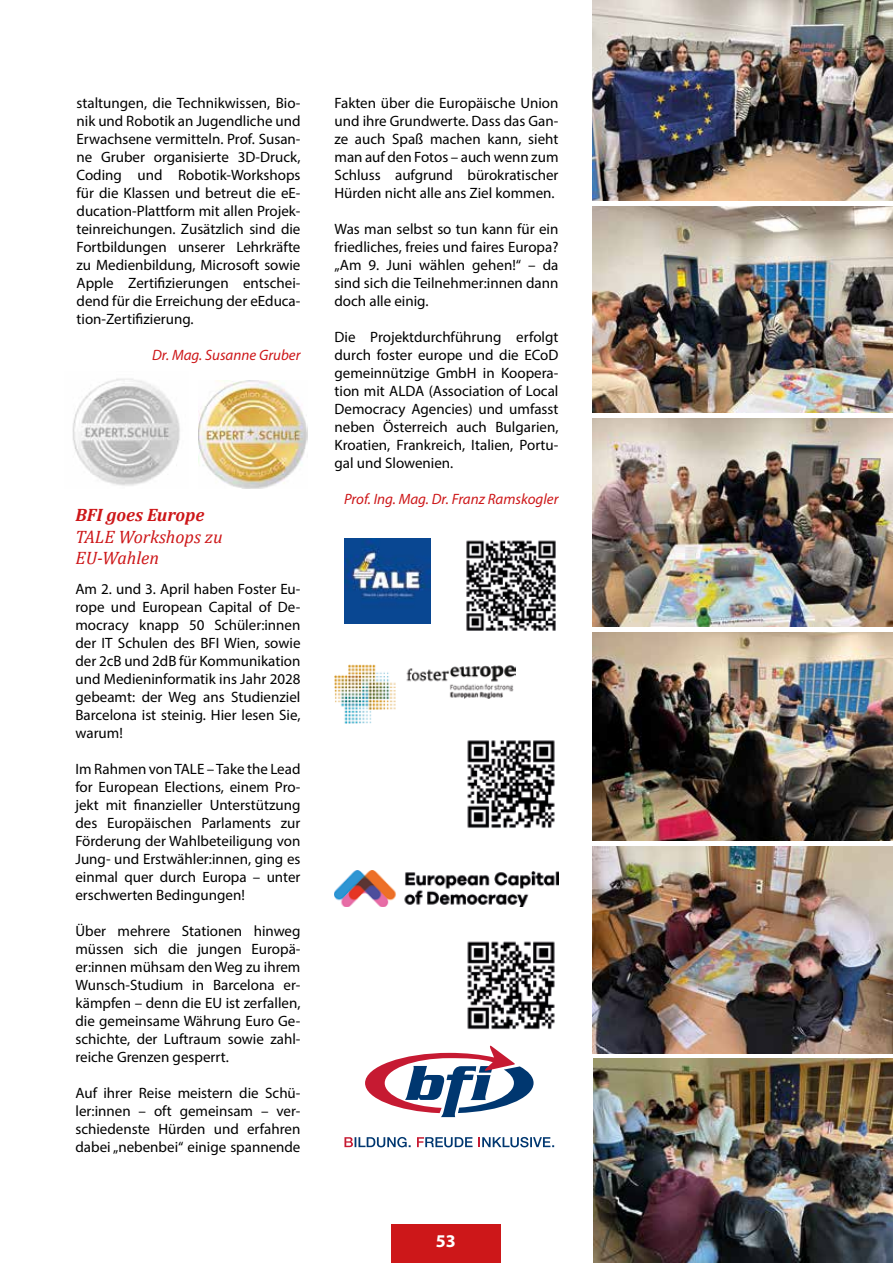
<style>
.page{position:relative;width:893px;height:1263px;background:#fff}
.page>*{position:absolute;margin:0;border:0;box-sizing:border-box;transform-origin:0 0}
.t1{font:italic 18px/21.6px "Cambria";color:#cd1719}
.t2{font:italic 700 18px "Cambria";color:#cd1719}
.t3{font:700 18px "Myriad Pro";color:#fff}
.t4{font:15px/18px "Myriad Pro";color:#000;text-align:justify}
.t5{font:italic 15px "Myriad Pro";color:#cd1719}
</style>
<div class="page">
<div style="left:391px;top:1225px;width:110px;height:38px;background:#cd1719"></div>
<img style="left:72px;top:378px;width:108px;height:108px">
<img style="left:199px;top:380px;width:108px;height:109px">
<img style="left:592px;top:0;width:301px;height:1054px">
<svg style="left:593px;top:1058px;width:300px;height:1px"></svg>
<img style="left:594px;top:1059px;width:299px;height:204px">
<img style="left:345px;top:538px;width:85px;height:85px">
<svg style="left:365px;top:1046px;width:169px;height:71px"></svg>
<svg style="left:417px;top:1137px;width:137px;height:10px"></svg>
<svg style="left:344px;top:1137px;width:67px;height:10px"></svg>
<img style="left:466px;top:540px;width:90px;height:91px">
<img style="left:334px;top:664px;width:181px;height:60px">
<img style="left:467px;top:740px;width:88px;height:88px">
<img style="left:334px;top:871px;width:224px;height:35px">
<img style="left:467px;top:941px;width:88px;height:89px">
<div style="left:592px;top:201px;width:301px;height:5px;background:#fff"></div>
<hr style="left:589px;top:413px;width:304px;height:4px;background:#fff">
<hr style="left:590px;top:627px;width:303px;height:4px;background:#fff">
<hr style="left:590px;top:842px;width:303px;height:4px;background:#fff">
<p class="t4" style="left:77px;top:94px;width:225px">staltungen, die Technikwissen, Bio&shy;nik und Robotik an Jugendliche und Erwachsene vermitteln. Prof. Susan&shy;ne Gruber organisierte 3D-Druck, Coding und Robotik-Workshops für die Klassen und betreut die eE&shy;ducation-Plattform mit allen Projek&shy;teinreichungen. Zusätzlich sind die Fortbildungen unserer Lehrkräfte zu Medienbildung, Microsoft sowie Apple Zertifizierungen entschei&shy;dend für die Erreichung der eEduca&shy;tion-Zertifizierung.</p>
<p class="t5" style="left:152px;top:346px;width:150px">Dr. Mag. Susanne Gruber</p>
<p class="t2" style="left:75px;top:502px;width:131px">BFI goes Europe</p>
<p class="t1" style="left:75px;top:525px;width:149px">TALE Workshops zu<br>EU-Wahlen</p>
<p class="t4" style="left:75px;top:580px;width:227px">Am 2. und 3. April haben Foster Eu&shy;rope und European Capital of De&shy;mocracy knapp 50 Schüler:innen der IT Schulen des BFI Wien, sowie der 2cB und 2dB für Kommunikation und Medieninformatik ins Jahr 2028 gebeamt: der Weg ans Studienziel Barcelona ist steinig. Hier lesen Sie, warum!</p>
<p class="t4" style="left:75px;top:760px;width:227px">Im Rahmen von TALE – Take the Lead for European Elections, einem Pro&shy;jekt mit finanzieller Unterstützung des Europäischen Parlaments zur Förderung der Wahlbeteiligung von Jung- und Erstwähler:innen, ging es einmal quer durch Europa – unter erschwerten Bedingungen!</p>
<p class="t4" style="left:75px;top:922px;width:227px">Über mehrere Stationen hinweg müssen sich die jungen Europä&shy;er:innen mühsam den Weg zu ihrem Wunsch-Studium in Barcelona er&shy;kämpfen – denn die EU ist zerfallen, die gemeinsame Währung Euro Ge&shy;schichte, der Luftraum sowie zahl&shy;reiche Grenzen gesperrt.</p>
<p class="t4" style="left:75px;top:1084px;width:227px">Auf ihrer Reise meistern die Schü&shy;ler:innen – oft gemeinsam – ver&shy;schiedenste Hürden und erfahren dabei „nebenbei“ einige spannende</p>
<p class="t4" style="left:334px;top:94px;width:225px">Fakten über die Europäische Union und ihre Grundwerte. Dass das Gan&shy;ze auch Spaß machen kann, sieht man auf den Fotos – auch wenn zum Schluss aufgrund bürokratischer Hürden nicht alle ans Ziel kommen.</p>
<p class="t4" style="left:334px;top:220px;width:225px">Was man selbst so tun kann für ein friedliches, freies und faires Europa? „Am 9. Juni wählen gehen!“ – da sind sich die Teilnehmer:innen dann doch alle einig.</p>
<p class="t4" style="left:334px;top:328px;width:225px">Die Projektdurchführung erfolgt durch foster europe und die ECoD gemeinnützige GmbH in Koopera&shy;tion mit ALDA (Association of Local Democracy Agencies) und umfasst neben Österreich auch Bulgarien, Kroatien, Frankreich, Italien, Portu&shy;gal und Slowenien.</p>
<p class="t5" style="left:344px;top:490px;width:216px">Prof. Ing. Mag. Dr. Franz Ramskogler</p>
<p class="t3" style="left:436px;top:1229px;width:21px">53</p>
</div>
